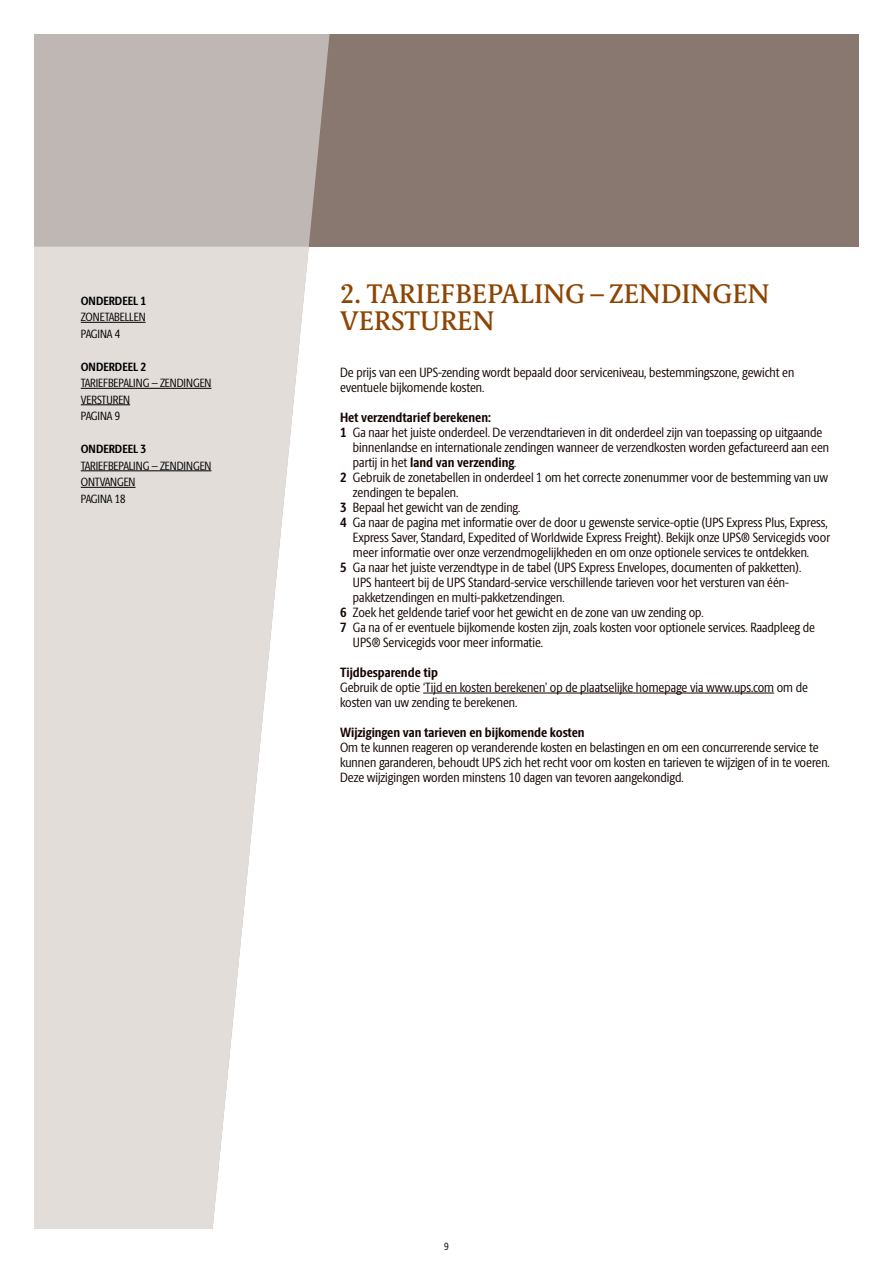
<style>
.page{position:relative;width:893px;height:1263px;background:#fff}
.page>*{position:absolute;margin:0;border:0;box-sizing:border-box;transform-origin:0 0}
.t1{font:500 27px/27px "UPS Berlingske Serif Tx";color:#8e4402}
.t2{font:13.5px/15px "UPS Berlingske Sans Cn";color:#150400}
.t3{font:700 13.5px "UPS Berlingske Sans Cn";color:#150400}
.t4{font:12px/16.5px "UPS Berlingske Sans Cn";letter-spacing:-.01em;color:#000}
.t5{font:700 12px "UPS Berlingske Sans Cn";color:#000}
.t6{font:10.5px "UPS Berlingske Sans Cn";color:#000}
.s1{font-weight:700}
.s2{font-weight:400}
</style>
<div class="page">
<div style="left:34px;top:34px;width:825px;height:213px;background:#897870"></div>
<div style="left:34px;top:34px;width:296px;height:213px;background:#beb7b3"></div>
<svg style="left:34px;top:247px;width:275px;height:982px;fill:#e2ddd9"></svg>
<hr style="left:423px;top:693px;width:351px;height:1px;background:#150400">
<hr style="left:81px;top:322px;width:65px;height:1px;background:#000">
<hr style="left:81px;top:388px;width:130px;height:1px;background:#000">
<hr style="left:81px;top:404px;width:49px;height:1px;background:#000">
<hr style="left:81px;top:470px;width:130px;height:1px;background:#000">
<hr style="left:81px;top:487px;width:55px;height:1px;background:#000">
<p class="t5" style="left:81px;top:291px;width:67px">ONDERDEEL 1</p>
<p class="t4" style="left:81px;top:308px;width:66px">ZONETABELLEN<br>PAGINA 4</p>
<p class="t5" style="left:81px;top:357px;width:67px">ONDERDEEL 2</p>
<p class="t4" style="left:81px;top:374px;width:132px">TARIEFBEPALING – ZENDINGEN<br>VERSTUREN<br>PAGINA 9</p>
<p class="t5" style="left:81px;top:440px;width:67px">ONDERDEEL 3</p>
<p class="t4" style="left:81px;top:457px;width:132px">TARIEFBEPALING – ZENDINGEN<br>ONTVANGEN<br>PAGINA 18</p>
<h1 class="t1" style="left:340px;top:281px;width:431px">2. TARIEFBEPALING – ZENDINGEN<br>VERSTUREN</h1>
<p class="t2" style="left:340px;top:364px;width:456px">De prijs van een UPS-zending wordt bepaald door serviceniveau, bestemmingszone, gewicht en eventuele bijkomende kosten.</p>
<p class="t3" style="left:340px;top:407px;width:152px">Het verzendtarief berekenen:</p>
<p class="t2" style="left:340px;top:424px;width:484px"><span class="s1">1</span> Ga naar het juiste onderdeel. De verzendtarieven in dit onderdeel zijn van toepassing op uitgaande</p>
<p class="t2" style="left:353px;top:439px;width:478px">binnenlandse en internationale zendingen wanneer de verzendkosten worden gefactureerd aan een</p>
<p class="t3" style="left:353px;top:452px;width:165px"><span class="s2">partij in het</span> land van verzending<span class="s2">.</span></p>
<p class="t2" style="left:340px;top:469px;width:490px"><span class="s1">2</span> Gebruik de zonetabellen in onderdeel 1 om het correcte zonenummer voor de bestemming van uw</p>
<p class="t2" style="left:353px;top:484px;width:107px">zendingen te bepalen.</p>
<p class="t2" style="left:340px;top:499px;width:182px"><span class="s1">3</span> Bepaal het gewicht van de zending.</p>
<p class="t2" style="left:340px;top:514px;width:489px"><span class="s1">4</span> Ga naar de pagina met informatie over de door u gewenste service-optie (UPS Express Plus, Express,</p>
<p class="t2" style="left:353px;top:529px;width:479px">Express Saver, Standard, Expedited of Worldwide Express Freight). Bekijk onze UPS® Servicegids voor</p>
<p class="t2" style="left:353px;top:544px;width:458px">meer informatie over onze verzendmogelijkheden en om onze optionele services te ontdekken.</p>
<p class="t2" style="left:340px;top:559px;width:463px"><span class="s1">5</span> Ga naar het juiste verzendtype in de tabel (UPS Express Envelopes, documenten of pakketten).</p>
<p class="t2" style="left:353px;top:574px;width:438px">UPS hanteert bij de UPS Standard-service verschillende tarieven voor het versturen van één-</p>
<p class="t2" style="left:353px;top:589px;width:213px">pakketzendingen en multi-pakketzendingen.</p>
<p class="t2" style="left:340px;top:604px;width:365px"><span class="s1">6</span> Zoek het geldende tarief voor het gewicht en de zone van uw zending op.</p>
<p class="t2" style="left:340px;top:619px;width:476px"><span class="s1">7</span> Ga na of er eventuele bijkomende kosten zijn, zoals kosten voor optionele services. Raadpleeg de</p>
<p class="t2" style="left:353px;top:634px;width:192px">UPS® Servicegids voor meer informatie.</p>
<p class="t3" style="left:340px;top:662px;width:99px">Tijdbesparende tip</p>
<p class="t2" style="left:340px;top:679px;width:469px">Gebruik de optie ‘Tijd en kosten berekenen’ op de plaatselijke homepage via www.ups.com om de kosten van uw zending te berekenen.</p>
<p class="t3" style="left:340px;top:722px;width:246px">Wijzigingen van tarieven en bijkomende kosten</p>
<p class="t2" style="left:340px;top:739px;width:491px">Om te kunnen reageren op veranderende kosten en belastingen en om een concurrerende service te kunnen garanderen, behoudt UPS zich het recht voor om kosten en tarieven te wijzigen of in te voeren.<br>Deze wijzigingen worden minstens 10 dagen van tevoren aangekondigd.</p>
<p class="t6" style="left:444px;top:1239px;width:6px">9</p>
</div>
